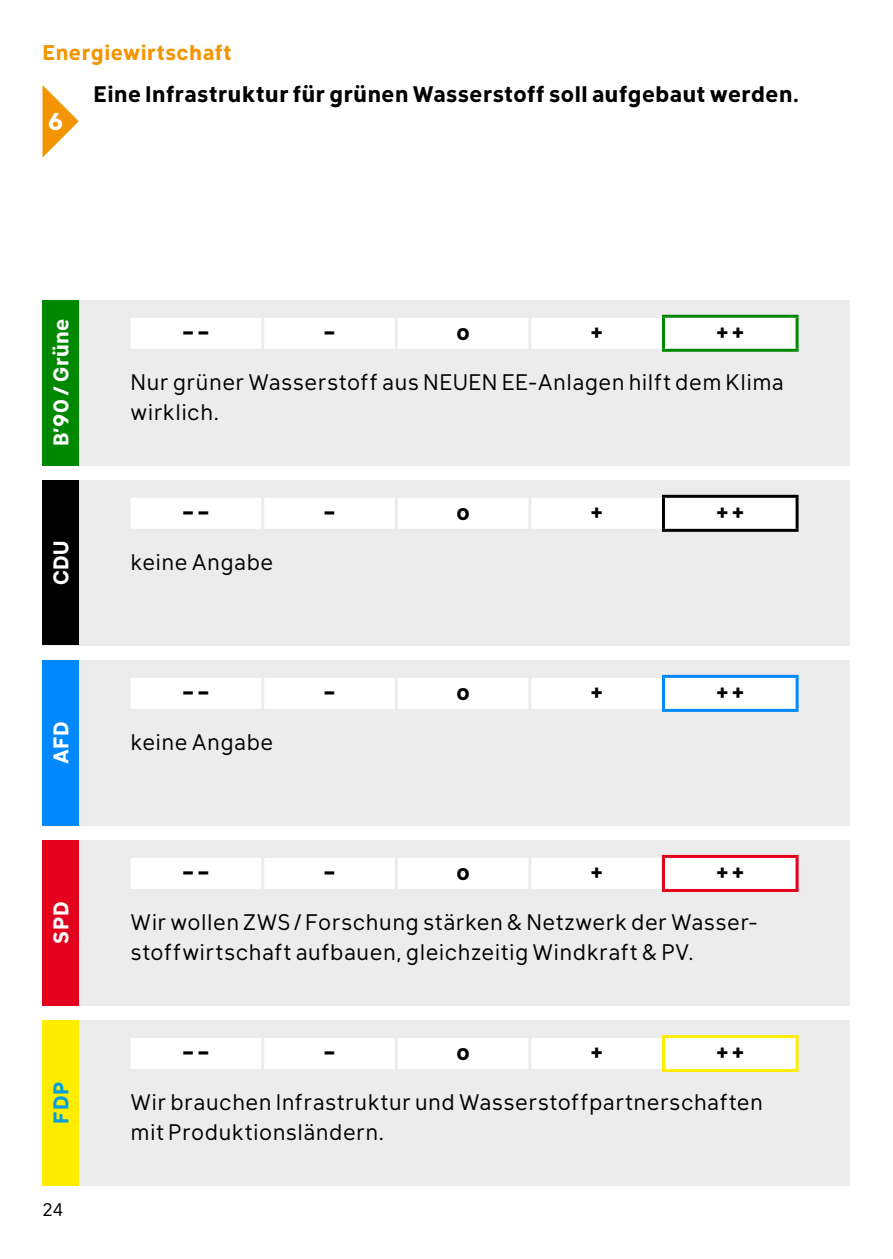
<style>
.page{position:relative;width:893px;height:1259px;background:#fff}
.page>*{position:absolute;margin:0;border:0;box-sizing:border-box;transform-origin:0 0}
.t1{font:700 24px "Klima";color:#fff}
.t2{font:22.2px/30px "Klima";letter-spacing:.025em;color:#000}
.t3{font:700 22.2px "Klima";letter-spacing:.03em;color:#000}
.t4{font:700 21px "Klima";letter-spacing:.02em;color:#fff}
.t5{font:700 21px "Klima";letter-spacing:.025em;color:#f39500}
.t6{font:700 21px "Klima";color:#009ee3}
.t7{font:18px "Klima";color:#000}
</style>
<div class="page">
<div style="left:43px;top:1020px;width:807px;height:165px;background:#ececec"></div>
<div style="left:131px;top:1038px;width:665px;height:31px;background:#fff"></div>
<hr style="left:395px;top:1038px;width:3px;height:31px;background:#ececec">
<hr style="left:261px;top:1038px;width:3px;height:31px;background:#ececec">
<hr style="left:528px;top:1038px;width:3px;height:31px;background:#ececec">
<hr style="left:662px;top:1035px;width:137px;height:3px;background:#ffed00">
<hr style="left:662px;top:1038px;width:3px;height:31px;background:#ffed00">
<hr style="left:796px;top:1038px;width:3px;height:31px;background:#ffed00">
<hr style="left:662px;top:1069px;width:137px;height:3px;background:#ffed00">
<div style="left:43px;top:840px;width:807px;height:165px;background:#ececec"></div>
<div style="left:131px;top:858px;width:665px;height:31px;background:#fff"></div>
<hr style="left:261px;top:858px;width:3px;height:31px;background:#ececec">
<hr style="left:395px;top:858px;width:3px;height:31px;background:#ececec">
<hr style="left:528px;top:858px;width:3px;height:31px;background:#ececec">
<hr style="left:662px;top:855px;width:137px;height:3px;background:#e3001c">
<hr style="left:662px;top:858px;width:3px;height:31px;background:#e3001c">
<hr style="left:796px;top:858px;width:3px;height:31px;background:#e3001c">
<hr style="left:662px;top:889px;width:137px;height:3px;background:#e3001c">
<div style="left:43px;top:660px;width:807px;height:165px;background:#ececec"></div>
<div style="left:131px;top:678px;width:665px;height:31px;background:#fff"></div>
<hr style="left:261px;top:678px;width:3px;height:31px;background:#ececec">
<hr style="left:395px;top:678px;width:3px;height:31px;background:#ececec">
<hr style="left:528px;top:678px;width:3px;height:31px;background:#ececec">
<hr style="left:662px;top:675px;width:137px;height:3px;background:#08f">
<hr style="left:662px;top:678px;width:3px;height:31px;background:#08f">
<hr style="left:796px;top:678px;width:3px;height:31px;background:#08f">
<hr style="left:662px;top:709px;width:137px;height:3px;background:#08f">
<div style="left:43px;top:480px;width:807px;height:165px;background:#ececec"></div>
<div style="left:131px;top:498px;width:665px;height:31px;background:#fff"></div>
<hr style="left:528px;top:498px;width:3px;height:31px;background:#ececec">
<hr style="left:662px;top:495px;width:137px;height:3px;background:#000">
<hr style="left:662px;top:498px;width:3px;height:31px;background:#000">
<hr style="left:796px;top:498px;width:3px;height:31px;background:#000">
<hr style="left:662px;top:529px;width:137px;height:3px;background:#000">
<hr style="left:261px;top:498px;width:3px;height:31px;background:#ececec">
<hr style="left:395px;top:498px;width:3px;height:31px;background:#ececec">
<div style="left:43px;top:300px;width:807px;height:165px;background:#ececec"></div>
<div style="left:131px;top:318px;width:665px;height:31px;background:#fff"></div>
<hr style="left:261px;top:318px;width:3px;height:31px;background:#ececec">
<hr style="left:395px;top:318px;width:3px;height:31px;background:#ececec">
<hr style="left:528px;top:318px;width:3px;height:31px;background:#ececec">
<hr style="left:662px;top:315px;width:137px;height:3px;background:#080">
<hr style="left:662px;top:318px;width:3px;height:31px;background:#080">
<hr style="left:796px;top:318px;width:3px;height:31px;background:#080">
<hr style="left:662px;top:349px;width:137px;height:3px;background:#080">
<svg style="left:43px;top:85px;width:36px;height:72px"></svg>
<div style="left:43px;top:660px;width:36px;height:165px;background:#08f"></div>
<div style="left:43px;top:481px;width:36px;height:164px;background:#000"></div>
<div style="left:43px;top:840px;width:36px;height:165px;background:#e3001c"></div>
<div style="left:43px;top:1020px;width:36px;height:165px;background:#ffed00"></div>
<div style="left:43px;top:300px;width:36px;height:165px;background:#080"></div>
<p class="t5" style="left:43px;top:34px;width:190px">Energiewirtschaft</p>
<p class="t1" style="left:48px;top:100px;width:17px">6</p>
<p class="t3" style="left:94px;top:75px;width:707px">Eine Infrastruktur für grünen Wasserstoff soll aufgebaut werden.</p>
<p class="t4" style="left:43px;top:446px;width:129px;rotate:-90deg">B’90 / Grüne</p>
<p class="t4" style="left:43px;top:585px;width:46px;rotate:-90deg">CDU</p>
<p class="t4" style="left:43px;top:764px;width:44px;rotate:-90deg">AFD</p>
<p class="t4" style="left:43px;top:944px;width:45px;rotate:-90deg">SPD</p>
<p class="t6" style="left:43px;top:1124px;width:44px;rotate:-90deg">FDP</p>
<p class="t7" style="left:43px;top:1195px;width:22px">24</p>
<p class="t3" style="left:182px;top:313px;width:30px">––</p>
<p class="t3" style="left:323px;top:313px;width:14px">–</p>
<p class="t3" style="left:456px;top:313px;width:15px">o</p>
<p class="t3" style="left:590px;top:313px;width:15px">+</p>
<p class="t3" style="left:715px;top:313px;width:31px">++</p>
<p class="t2" style="left:131px;top:365px;width:655px">Nur grüner Wasserstoff aus NEUEN EE-Anlagen hilft dem Klima wirklich.</p>
<p class="t3" style="left:182px;top:493px;width:30px">––</p>
<p class="t3" style="left:323px;top:493px;width:14px">–</p>
<p class="t3" style="left:456px;top:493px;width:15px">o</p>
<p class="t3" style="left:590px;top:493px;width:15px">+</p>
<p class="t3" style="left:715px;top:493px;width:31px">++</p>
<p class="t2" style="left:131px;top:545px;width:144px">keine Angabe</p>
<p class="t3" style="left:182px;top:673px;width:30px">––</p>
<p class="t3" style="left:323px;top:673px;width:14px">–</p>
<p class="t3" style="left:456px;top:673px;width:15px">o</p>
<p class="t3" style="left:590px;top:673px;width:15px">+</p>
<p class="t3" style="left:715px;top:673px;width:31px">++</p>
<p class="t2" style="left:131px;top:725px;width:144px">keine Angabe</p>
<p class="t3" style="left:182px;top:853px;width:30px">––</p>
<p class="t3" style="left:323px;top:853px;width:14px">–</p>
<p class="t3" style="left:456px;top:853px;width:15px">o</p>
<p class="t3" style="left:590px;top:853px;width:15px">+</p>
<p class="t3" style="left:715px;top:853px;width:31px">++</p>
<p class="t2" style="left:131px;top:905px;width:629px">Wir wollen ZWS/Forschung stärken &amp; Netzwerk der Wasser&shy;stoffwirtschaft aufbauen, gleichzeitig Windkraft &amp; PV.</p>
<p class="t3" style="left:182px;top:1033px;width:30px">––</p>
<p class="t3" style="left:323px;top:1033px;width:14px">–</p>
<p class="t3" style="left:456px;top:1033px;width:15px">o</p>
<p class="t3" style="left:590px;top:1033px;width:15px">+</p>
<p class="t3" style="left:715px;top:1033px;width:31px">++</p>
<p class="t2" style="left:131px;top:1085px;width:634px">Wir brauchen Infrastruktur und Wasserstoffpartnerschaften mit Produktionsländern.</p>
</div>
